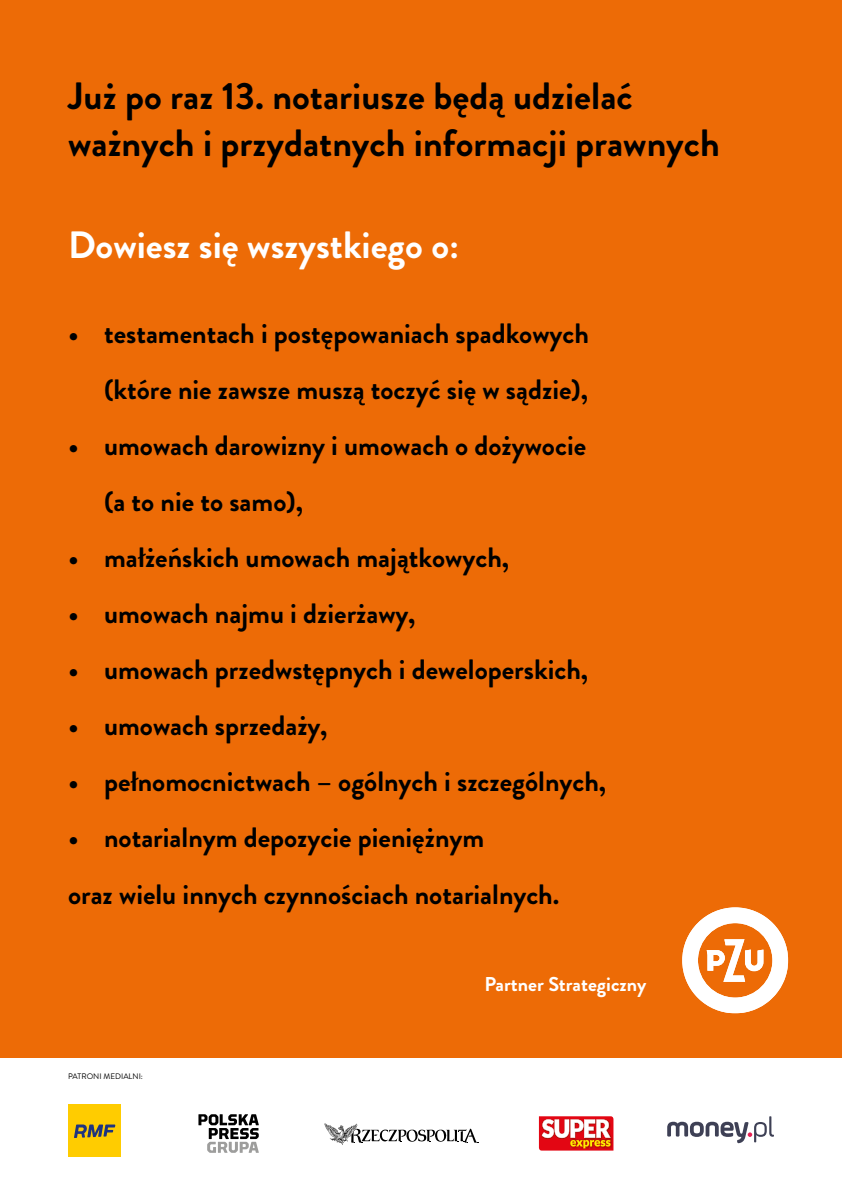
<style>
.page{position:relative;width:842px;height:1191px;background:#fff}
.page>*{position:absolute;margin:0;border:0;box-sizing:border-box;transform-origin:0 0}
.t1{font:700 38px/46.8px "Brandon Grotesque";color:#000}
.t2{font:700 38px "Brandon Grotesque";color:#fff}
.t3{font:700 28px/56px "Brandon Grotesque";color:#000;text-align:right}
.t4{font:700 20px "Brandon Grotesque";color:#fff}
.t5{font:8px "Brandon Grotesque";color:#000}
</style>
<div class="page">
<div style="left:0;top:0;width:842px;height:1057px;background:#ed6b06"></div>
<svg style="left:682px;top:907px;width:106px;height:106px"></svg>
<svg style="left:198px;top:1114px;width:61px;height:38px"></svg>
<svg style="left:539px;top:1116px;width:74px;height:34px"></svg>
<svg style="left:325px;top:1123px;width:153px;height:22px"></svg>
<svg style="left:667px;top:1116px;width:107px;height:27px"></svg>
<div style="left:68px;top:1104px;width:53px;height:52px;background:#fc0"></div>
<svg style="left:74px;top:1124px;width:41px;height:14px"></svg>
<h1 class="t1" style="left:68px;top:73px;width:653px">Już po raz 13. notariusze będą udzielać ważnych i przydatnych informacji prawnych</h1>
<h1 class="t2" style="left:68px;top:218px;width:393px">Dowiesz się wszystkiego o:</h1>
<p class="t3" style="left:68px;top:305px;width:522px">• testamentach i postępowaniach spadkowych (które nie zawsze muszą toczyć się w sądzie),</p>
<p class="t3" style="left:104px;top:417px;width:484px;text-align:left;text-indent:-36px">• umowach darowizny i umowach o dożywocie (a to nie to samo),</p>
<p class="t3" style="left:68px;top:529px;width:443px">• małżeńskich umowach majątkowych,</p>
<p class="t3" style="left:68px;top:585px;width:349px">• umowach najmu i dzierżawy,</p>
<p class="t3" style="left:68px;top:641px;width:522px">• umowach przedwstępnych i deweloperskich,</p>
<p class="t3" style="left:68px;top:697px;width:261px">• umowach sprzedaży,</p>
<p class="t3" style="left:68px;top:753px;width:540px">• pełnomocnictwach – ogólnych i szczególnych,</p>
<p class="t3" style="left:68px;top:809px;width:418px">• notarialnym depozycie pieniężnym</p>
<p class="t3" style="left:68px;top:867px;width:493px">oraz wielu innych czynnościach notarialnych.</p>
<p class="t5" style="left:68px;top:1071px;width:76px">PATRONI MEDIALNI:</p>
<p class="t4" style="left:484px;top:970px;width:163px">Partner Strategiczny</p>
</div>
